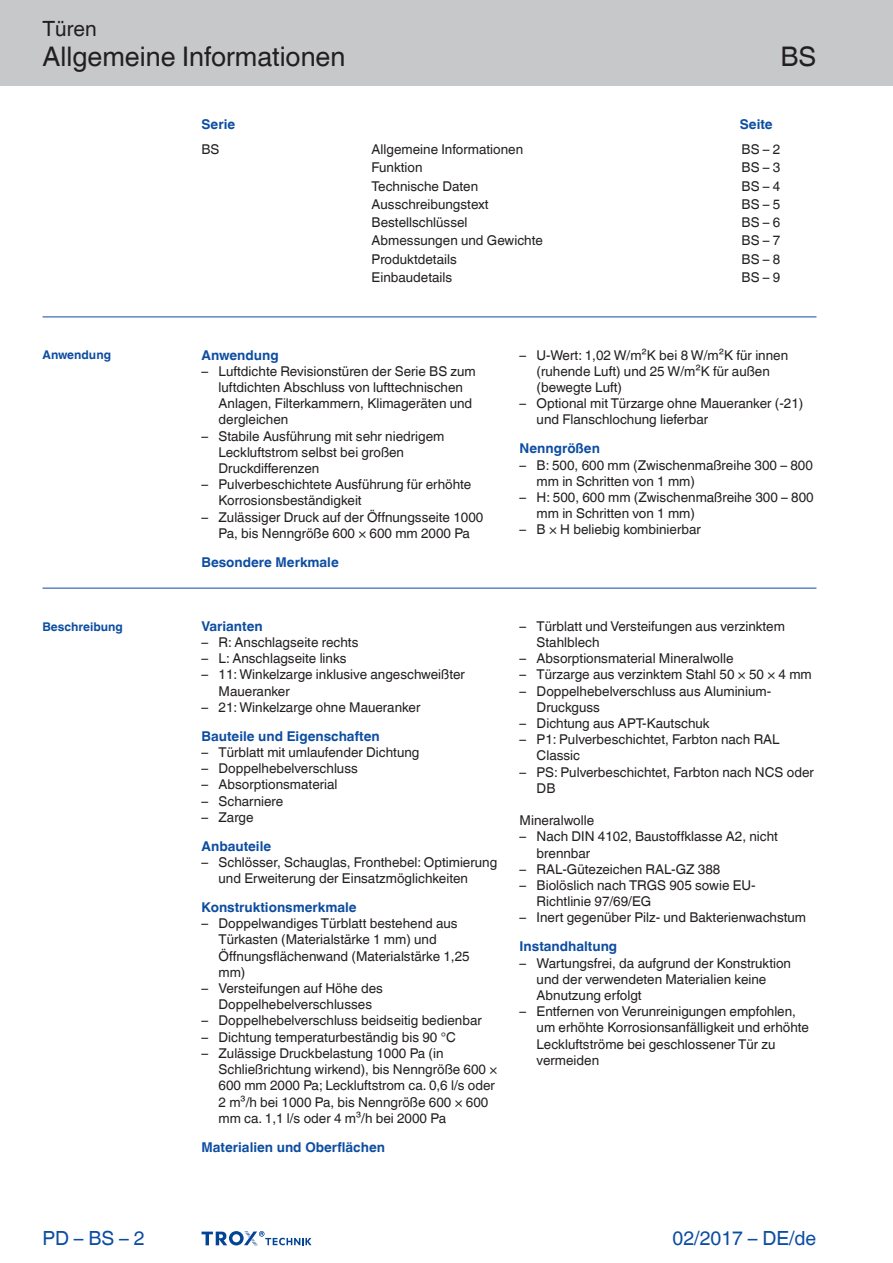
<style>
.page{position:relative;width:893px;height:1263px;background:#fff}
.page>*{position:absolute;margin:0;border:0;box-sizing:border-box;transform-origin:0 0}
.Navigation_2{font:27px "TROX Helvetica";color:#231f20}
.Navigation_3{font:27px "TROX Helvetica";color:#231f20}
.Navigation_1{font:21px "TROX Helvetica";color:#231f20}
.date{font:19.5px "TROX Helvetica";color:#0d4da1}
.pagina_li-re{font:19.5px "TROX Helvetica";color:#0d4da1}
.descr_txt_section_li{font:13.5px/16.2px "TROX Helvetica";color:#231f20}
.Standard_oben_links{font:13.5px "TROX Helvetica";color:#231f20}
.descr_txt_section_ti{font:700 13.5px "TROX Helvetica";color:#0d4da1}
.descr_txt_section_pa{font:13.5px "TROX Helvetica";color:#231f20}
.Standard_oben_links-2{font:700 13.5px "TROX Helvetica";color:#0d4da1}
.marg_title_blue{font:700 12px "TROX Helvetica";color:#0d4da1}
</style>
<div class="page">
<div style="left:0;top:0;width:893px;height:85px;background:#c7c8ca"></div>
<hr style="left:43px;top:316px;width:773px;height:1px;background:#0d4da1">
<hr style="left:43px;top:588px;width:773px;height:1px;background:#0d4da1">
<svg style="left:202px;top:1231px;width:110px;height:15px"></svg>
<p class="Navigation_1" style="left:43px;top:17px;width:56px">Türen</p>
<p class="Navigation_2" style="left:43px;top:41px;width:304px">Allgemeine Informationen</p>
<p class="Navigation_3" style="left:780px;top:41px;width:38px">BS</p>
<p class="Standard_oben_links-2" style="left:202px;top:116px;width:35px">Serie</p>
<p class="Standard_oben_links" style="left:202px;top:142px;width:20px">BS</p>
<p class="Standard_oben_links" style="left:372px;top:142px;width:153px">Allgemeine Informationen</p>
<p class="Standard_oben_links" style="left:742px;top:142px;width:40px">BS – 2</p>
<p class="Standard_oben_links" style="left:372px;top:160px;width:52px">Funktion</p>
<p class="Standard_oben_links" style="left:742px;top:160px;width:40px">BS – 3</p>
<p class="Standard_oben_links" style="left:372px;top:178px;width:108px">Technische Daten</p>
<p class="Standard_oben_links" style="left:742px;top:178px;width:40px">BS – 4</p>
<p class="Standard_oben_links" style="left:372px;top:196px;width:118px">Ausschreibungstext</p>
<p class="Standard_oben_links" style="left:742px;top:196px;width:40px">BS – 5</p>
<p class="Standard_oben_links" style="left:372px;top:215px;width:97px">Bestellschlüssel</p>
<p class="Standard_oben_links" style="left:742px;top:215px;width:40px">BS – 6</p>
<p class="Standard_oben_links" style="left:372px;top:233px;width:173px">Abmessungen und Gewichte</p>
<p class="Standard_oben_links" style="left:742px;top:233px;width:40px">BS – 7</p>
<p class="Standard_oben_links" style="left:372px;top:251px;width:87px">Produktdetails</p>
<p class="Standard_oben_links" style="left:742px;top:251px;width:40px">BS – 8</p>
<p class="Standard_oben_links" style="left:372px;top:269px;width:82px">Einbaudetails</p>
<p class="Standard_oben_links" style="left:742px;top:269px;width:40px">BS – 9</p>
<p class="Standard_oben_links-2" style="left:740px;top:116px;width:34px">Seite</p>
<p class="marg_title_blue" style="left:43px;top:348px;width:70px">Anwendung</p>
<p class="descr_txt_section_ti" style="left:202px;top:347px;width:79px">Anwendung</p>
<p class="descr_txt_section_li" style="left:219px;top:363px;width:259px;text-indent:-17px">– Luftdichte Revisionstüren der Serie BS zum luftdichten Abschluss von lufttechnischen Anlagen, Filterkammern, Klimageräten und dergleichen</p>
<p class="descr_txt_section_li" style="left:219px;top:428px;width:227px;text-indent:-17px">– Stabile Ausführung mit sehr niedrigem<br>Leckluftstrom selbst bei großen<br>Druckdifferenzen</p>
<p class="descr_txt_section_li" style="left:219px;top:476px;width:254px;text-indent:-17px">– Pulverbeschichtete Ausführung für erhöhte<br>Korrosionsbeständigkeit</p>
<p class="descr_txt_section_li" style="left:202px;top:509px;width:283px;text-align:center">– Zulässiger Druck auf der Öffnungsseite 1000<br>Pa, bis Nenngröße 600 × 600 mm 2000 Pa</p>
<p class="descr_txt_section_ti" style="left:202px;top:554px;width:139px">Besondere Merkmale</p>
<p class="descr_txt_section_li" style="left:537px;top:347px;width:253px;text-indent:-17px">– U-Wert: 1,02 W/m²K bei 8 W/m²K für innen (ruhende Luft) und 25 W/m²K für außen (bewegte Luft)</p>
<p class="descr_txt_section_li" style="left:537px;top:395px;width:268px;text-indent:-17px">– Optional mit Türzarge ohne Maueranker (-21) und Flanschlochung lieferbar</p>
<p class="descr_txt_section_ti" style="left:520px;top:441px;width:82px">Nenngrößen</p>
<p class="descr_txt_section_li" style="left:537px;top:457px;width:278px;text-indent:-17px">– B: 500, 600 mm (Zwischenmaßreihe 300 – 800 mm in Schritten von 1 mm)</p>
<p class="descr_txt_section_li" style="left:537px;top:489px;width:279px;text-indent:-17px">– H: 500, 600 mm (Zwischenmaßreihe 300 – 800 mm in Schritten von 1 mm)</p>
<p class="descr_txt_section_li" style="left:520px;top:522px;width:183px">– B × H beliebig kombinierbar</p>
<p class="marg_title_blue" style="left:43px;top:619px;width:82px">Beschreibung</p>
<p class="descr_txt_section_ti" style="left:202px;top:618px;width:63px">Varianten</p>
<p class="descr_txt_section_li" style="left:202px;top:634px;width:158px">– R: Anschlagseite rechts</p>
<p class="descr_txt_section_li" style="left:202px;top:650px;width:146px">– L: Anschlagseite links</p>
<p class="descr_txt_section_li" style="left:219px;top:667px;width:248px;text-indent:-17px">– 11: Winkelzarge inklusive angeschweißter<br>Maueranker</p>
<p class="descr_txt_section_li" style="left:202px;top:699px;width:220px">– 21: Winkelzarge ohne Maueranker</p>
<p class="descr_txt_section_ti" style="left:202px;top:728px;width:180px">Bauteile und Eigenschaften</p>
<p class="descr_txt_section_li" style="left:202px;top:744px;width:219px">– Türblatt mit umlaufender Dichtung</p>
<p class="descr_txt_section_li" style="left:202px;top:760px;width:158px">– Doppelhebelverschluss</p>
<p class="descr_txt_section_li" style="left:202px;top:776px;width:138px">– Absorptionsmaterial</p>
<p class="descr_txt_section_li" style="left:202px;top:793px;width:83px">– Scharniere</p>
<p class="descr_txt_section_li" style="left:202px;top:809px;width:54px">– Zarge</p>
<p class="descr_txt_section_ti" style="left:202px;top:838px;width:71px">Anbauteile</p>
<p class="descr_txt_section_li" style="left:219px;top:854px;width:280px;text-indent:-17px">– Schlösser, Schauglas, Fronthebel: Optimierung und Erweiterung der Einsatzmöglichkeiten</p>
<p class="descr_txt_section_ti" style="left:202px;top:899px;width:157px">Konstruktionsmerkmale</p>
<p class="descr_txt_section_li" style="left:219px;top:915px;width:253px;text-indent:-17px">– Doppelwandiges Türblatt bestehend aus<br>Türkasten (Materialstärke 1 mm) und<br>Öffnungsflächenwand (Materialstärke 1,25 mm)</p>
<p class="descr_txt_section_li" style="left:202px;top:980px;width:183px;text-align:center">– Versteifungen auf Höhe des<br>Doppelhebelverschlusses</p>
<p class="descr_txt_section_li" style="left:202px;top:1013px;width:282px">– Doppelhebelverschluss beidseitig bedienbar</p>
<p class="descr_txt_section_li" style="left:202px;top:1029px;width:256px">– Dichtung temperaturbeständig bis 90 °C</p>
<p class="descr_txt_section_li" style="left:219px;top:1045px;width:280px;text-indent:-17px">– Zulässige Druckbelastung 1000 Pa (in Schließrichtung wirkend), bis Nenngröße 600 × 600 mm 2000 Pa; Leckluftstrom ca. 0,6 l/s oder 2 m³/h bei 1000 Pa, bis Nenngröße 600 × 600 mm ca. 1,1 l/s oder 4 m³/h bei 2000 Pa</p>
<p class="descr_txt_section_ti" style="left:202px;top:1139px;width:185px">Materialien und Oberflächen</p>
<p class="descr_txt_section_li" style="left:537px;top:618px;width:250px;text-indent:-17px">– Türblatt und Versteifungen aus verzinktem<br>Stahlblech</p>
<p class="descr_txt_section_li" style="left:520px;top:650px;width:215px">– Absorptionsmaterial Mineralwolle</p>
<p class="descr_txt_section_li" style="left:520px;top:667px;width:294px">– Türzarge aus verzinktem Stahl 50 × 50 × 4 mm</p>
<p class="descr_txt_section_li" style="left:537px;top:683px;width:236px;text-indent:-17px">– Doppelhebelverschluss aus Aluminium-<br>Druckguss</p>
<p class="descr_txt_section_li" style="left:520px;top:715px;width:192px">– Dichtung aus APT-Kautschuk</p>
<p class="descr_txt_section_li" style="left:537px;top:731px;width:245px;text-indent:-17px">– P1: Pulverbeschichtet, Farbton nach RAL<br>Classic</p>
<p class="descr_txt_section_li" style="left:537px;top:764px;width:279px;text-indent:-17px">– PS: Pulverbeschichtet, Farbton nach NCS oder<br>DB</p>
<p class="descr_txt_section_pa" style="left:520px;top:813px;width:76px">Mineralwolle</p>
<p class="descr_txt_section_li" style="left:537px;top:829px;width:243px;text-indent:-17px">– Nach DIN 4102, Baustoffklasse A2, nicht brennbar</p>
<p class="descr_txt_section_li" style="left:520px;top:861px;width:202px">– RAL-Gütezeichen RAL-GZ 388</p>
<p class="descr_txt_section_li" style="left:537px;top:877px;width:221px;text-indent:-17px">– Biolöslich nach TRGS 905 sowie EU-<br>Richtlinie 97/69/EG</p>
<p class="descr_txt_section_li" style="left:520px;top:910px;width:288px">– Inert gegenüber Pilz- und Bakterienwachstum</p>
<p class="descr_txt_section_ti" style="left:520px;top:939px;width:99px">Instandhaltung</p>
<p class="descr_txt_section_li" style="left:537px;top:955px;width:256px;text-indent:-17px">– Wartungsfrei, da aufgrund der Konstruktion und der verwendeten Materialien keine<br>Abnutzung erfolgt</p>
<p class="descr_txt_section_li" style="left:537px;top:1003px;width:274px;text-indent:-17px">– Entfernen von Verunreinigungen empfohlen, um erhöhte Korrosionsanfälligkeit und erhöhte Leckluftströme bei geschlossener Tür zu vermeiden</p>
<p class="pagina_li-re" style="left:43px;top:1227px;width:104px">PD – BS – 2</p>
<p class="date" style="left:673px;top:1227px;width:145px">02/2017 – DE/de</p>
</div>
